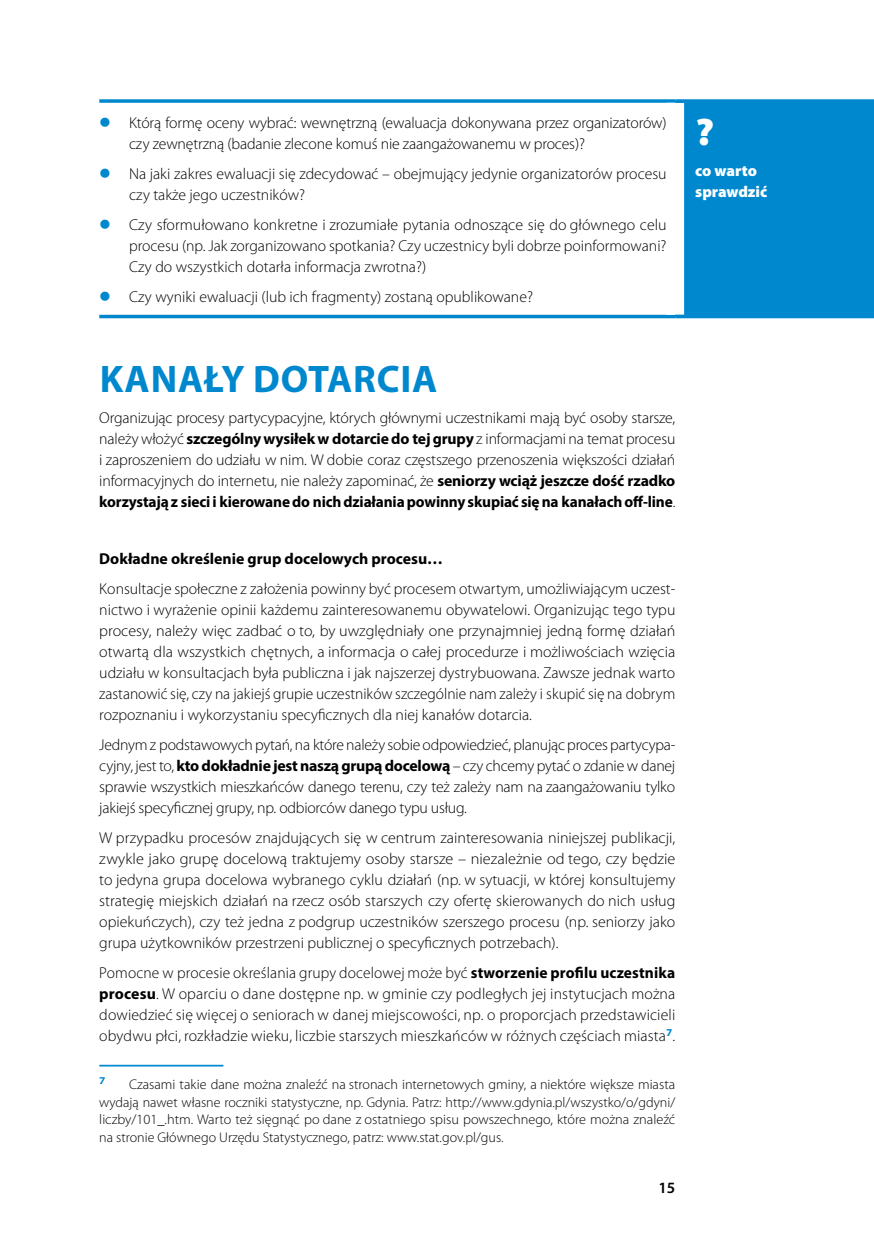
<style>
.page{position:relative;width:874px;height:1241px;background:#fff}
.page>*{position:absolute;margin:0;border:0;box-sizing:border-box;transform-origin:0 0}
.t1{font:700 38.5px "Myriad Pro";letter-spacing:.02em;color:#0088ce}
.t2{font:900 semi-expanded 38.5px "Myriad Pro";color:#fff}
.t3{font:300 15.75px/21px "Myriad Pro";color:#000;text-align:justify}
.t4{font:700 15.75px "Myriad Pro";color:#000}
.t5{font:900 15.75px/21px "Myriad Pro";color:#fff}
.t6{font:600 15.75px "Myriad Pro";color:#000}
.t7{font:300 14px/17.5px "Myriad Pro";color:#000;text-align:justify}
.t8{font:700 semi-expanded 10.5px "Myriad Pro";color:#0088ce}
.s1{color:#0088ce}
.s2{font-weight:700}
</style>
<div class="page">
<div style="left:675px;top:101px;width:198px;height:215px;background:#0088ce"></div>
<svg style="left:99px;top:99px;width:576px;height:4px;background:#1f96d3"></svg>
<hr style="left:99px;top:315px;width:576px;height:3px;background:#0088ce">
<div style="left:666px;top:103px;width:17px;height:212px;background:#fff"></div>
<svg style="left:675px;top:99px;width:198px;height:4px"></svg>
<hr style="left:675px;top:315px;width:198px;height:3px;background:#0088ce">
<hr style="left:99px;top:1064px;width:124px;height:2px;background:#0088ce">
<p class="t3" style="left:129px;top:112px;width:538px;text-indent:-30px"><span class="s1">●</span> Którą formę oceny wybrać: wewnętrzną (ewaluacja dokonywana przez organizatorów) czy zewnętrzną (badanie zlecone komuś nie zaangażowanemu w proces)?</p>
<p class="t3" style="left:129px;top:163px;width:538px;text-indent:-30px"><span class="s1">●</span> Na jaki zakres ewaluacji się zdecydować – obejmujący jedynie organizatorów procesu czy także jego uczestników?</p>
<p class="t3" style="left:129px;top:214px;width:538px;text-indent:-30px"><span class="s1">●</span> Czy sformułowano konkretne i zrozumiałe pytania odnoszące się do głównego celu procesu (np. Jak zorganizowano spotkania? Czy uczestnicy byli dobrze poinformowani?<br>Czy do wszystkich dotarła informacja zwrotna?)</p>
<p class="t3" style="left:99px;top:286px;width:435px"><span class="s1">●</span> Czy wyniki ewaluacji (lub ich fragmenty) zostaną opublikowane?</p>
<h1 class="t2" style="left:694px;top:110px;width:21px">?</h1>
<p class="t5" style="left:694px;top:160px;width:74px">co warto sprawdzić</p>
<h1 class="t1" style="left:100px;top:354px;width:339px">KANAŁY DOTARCIA</h1>
<p class="t3" style="left:99px;top:408px;width:577px">Organizując procesy partycypacyjne, których głównymi uczestnikami mają być osoby starsze, należy włożyć <span class="s2">szczególny wysiłek w dotarcie do tej grupy</span> z informacjami na temat procesu i zaproszeniem do udziału w nim. W dobie coraz częstszego przenoszenia większości działań informacyjnych do internetu, nie należy zapominać, że <span class="s2">seniorzy wciąż jeszcze dość rzadko korzystają z sieci i kierowane do nich działania powinny skupiać się na kanałach off-line</span>.</p>
<p class="t4" style="left:99px;top:548px;width:345px">Dokładne określenie grup docelowych procesu…</p>
<p class="t3" style="left:99px;top:578px;width:577px">Konsultacje społeczne z założenia powinny być procesem otwartym, umożliwiającym uczest&shy;nictwo i wyrażenie opinii każdemu zainteresowanemu obywatelowi. Organizując tego typu procesy, należy więc zadbać o to, by uwzględniały one przynajmniej jedną formę działań otwartą dla wszystkich chętnych, a informacja o całej procedurze i możliwościach wzięcia udziału w konsultacjach była publiczna i jak najszerzej dystrybuowana. Zawsze jednak warto zastanowić się, czy na jakiejś grupie uczestników szczególnie nam zależy i skupić się na dobrym rozpoznaniu i wykorzystaniu specyficznych dla niej kanałów dotarcia.</p>
<p class="t3" style="left:99px;top:734px;width:577px">Jednym z podstawowych pytań, na które należy sobie odpowiedzieć, planując proces partycypa&shy;cyjny, jest to, <span class="s2">kto dokładnie jest naszą grupą docelową</span> – czy chcemy pytać o zdanie w danej sprawie wszystkich mieszkańców danego terenu, czy też zależy nam na zaangażowaniu tylko jakiejś specyficznej grupy, np. odbiorców danego typu usług.</p>
<p class="t3" style="left:99px;top:827px;width:577px">W przypadku procesów znajdujących się w centrum zainteresowania niniejszej publikacji, zwykle jako grupę docelową traktujemy osoby starsze – niezależnie od tego, czy będzie to jedyna grupa docelowa wybranego cyklu działań (np. w sytuacji, w której konsultujemy strategię miejskich działań na rzecz osób starszych czy ofertę skierowanych do nich usług opiekuńczych), czy też jedna z podgrup uczestników szerszego procesu (np. seniorzy jako grupa użytkowników przestrzeni publicznej o specyficznych potrzebach).</p>
<p class="t3" style="left:99px;top:962px;width:577px">Pomocne w procesie określania grupy docelowej może być <span class="s2">stworzenie profilu uczestnika procesu</span>. W oparciu o dane dostępne np. w gminie czy podległych jej instytucjach można dowiedzieć się więcej o seniorach w danej miejscowości, np. o proporcjach przedstawicieli obydwu płci, rozkładzie wieku, liczbie starszych mieszkańców w różnych częściach miasta<sup>7</sup>.</p>
<p class="t8" style="left:99px;top:1074px;width:8px">7</p>
<p class="t7" style="left:99px;top:1075px;width:577px;text-indent:30px">Czasami takie dane można znaleźć na stronach internetowych gminy, a niektóre większe miasta wydają nawet własne roczniki statystyczne, np. Gdynia. Patrz: http://www.gdynia.pl/wszystko/o/gdyni/ liczby/101_.htm. Warto też sięgnąć po dane z ostatniego spisu powszechnego, które można znaleźć na stronie Głównego Urzędu Statystycznego, patrz: www.stat.gov.pl/gus.</p>
<p class="t6" style="left:658px;top:1177px;width:18px">15</p>
</div>
